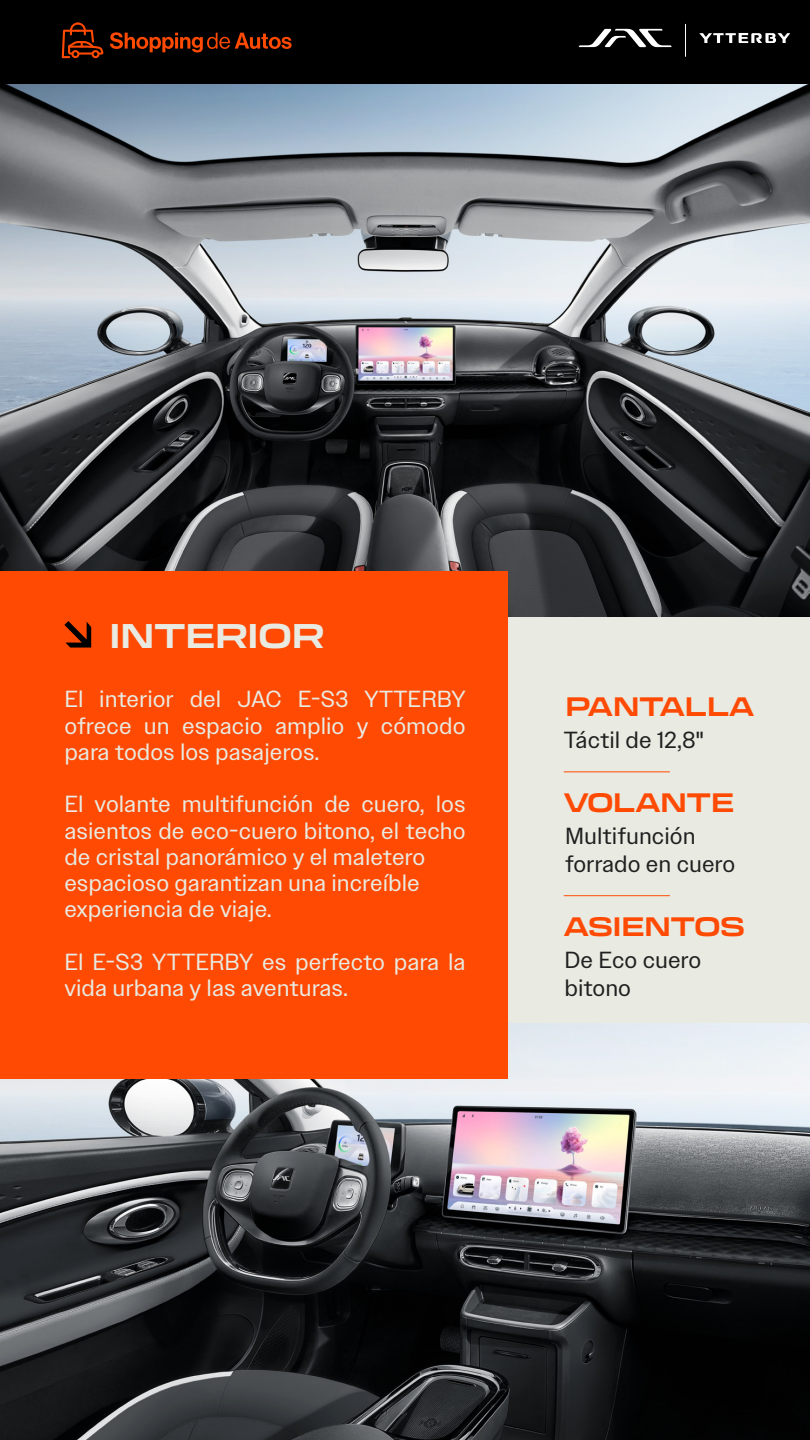
<style>
.page{position:relative;width:810px;height:1440px;background:#e9eae1}
.page>*{position:absolute;margin:0;border:0;box-sizing:border-box;transform-origin:0 0}
.t1{font:700 expanded 33.75px "Transducer";color:#e9eae1}
.t2{font:700 expanded 26.25px "Transducer";color:#ff4a03}
.t3{font:23.25px/26.2px "Owners Text";color:#e9eae1}
.t4{font:23.25px/27.9px "Owners Text";color:#202020}
</style>
<div class="page">
<img style="left:0;top:1024px;width:810px;height:416px">
<img style="left:0;top:84px;width:810px;height:533px">
<hr style="left:564px;top:771px;width:106px;height:1px;background:#ff4a03">
<hr style="left:564px;top:895px;width:106px;height:1px;background:#ff4a03">
<div style="left:0;top:571px;width:508px;height:508px;background:#ff4a03"></div>
<svg style="left:64px;top:621px;width:27px;height:27px"></svg>
<div style="left:0;top:0;width:810px;height:84px;background:#000"></div>
<svg style="left:62px;top:22px;width:42px;height:36px"></svg>
<svg style="left:110px;top:32px;width:182px;height:20px"></svg>
<hr style="left:685px;top:24px;width:1px;height:33px;background:#fff">
<svg style="left:579px;top:29px;width:93px;height:18px"></svg>
<svg style="left:699px;top:33px;width:91px;height:10px"></svg>
<h1 class="t1" style="left:110px;top:612px;width:216px">INTERIOR</h1>
<p class="t3" style="left:64px;top:686px;width:403px;text-align:justify">El interior del JAC E-S3 YTTERBY ofrece un espacio amplio y cómodo para todos los pasajeros.</p>
<p class="t3" style="left:64px;top:791px;width:403px">El volante multifunción de cuero, los asientos de eco-cuero bitono, el techo de cristal panorámico y el maletero espacioso garantizan una increíble experiencia de viaje.</p>
<p class="t3" style="left:64px;top:949px;width:403px">El E-S3 YTTERBY es perfecto para la vida urbana y las aventuras.</p>
<p class="t2" style="left:565px;top:688px;width:190px">PANTALLA</p>
<p class="t4" style="left:564px;top:726px;width:141px">Táctil de 12,8"</p>
<p class="t2" style="left:564px;top:784px;width:172px">VOLANTE</p>
<p class="t4" style="left:565px;top:822px;width:172px">Multifunción forrado en cuero</p>
<p class="t2" style="left:564px;top:907px;width:182px">ASIENTOS</p>
<p class="t4" style="left:565px;top:946px;width:138px">De Eco cuero bitono</p>
</div>
